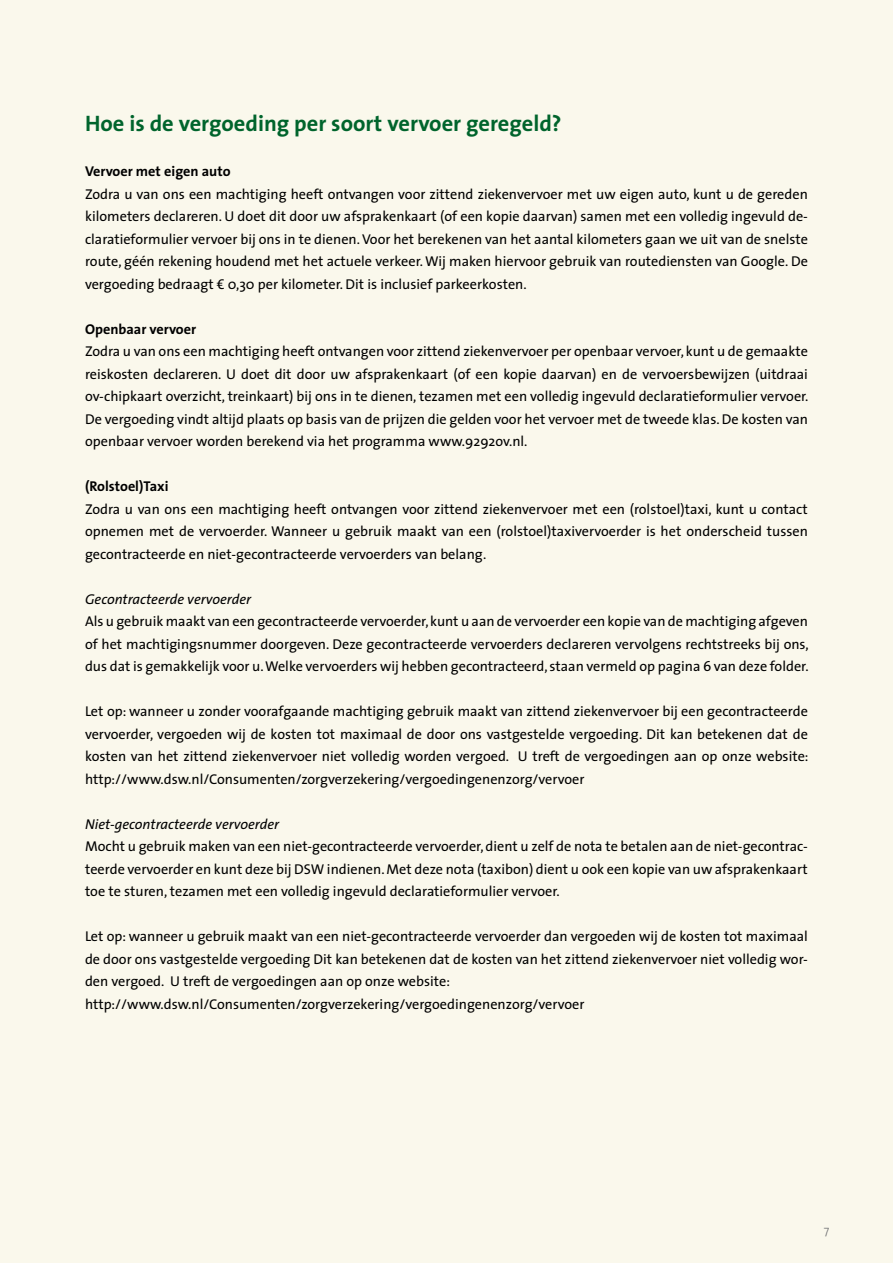
<style>
.page{position:relative;width:893px;height:1263px;background:#faf8ec}
.page>*{position:absolute;margin:0;border:0;box-sizing:border-box;transform-origin:0 0}
.t1{font:700 22.5px "The Sans";color:#00642c}
.t2{font:14.25px/22.5px "The Sans";color:#000;text-align:justify}
.t3{font:italic 14.25px "The Sans";color:#000}
.t4{font:700 14.25px "The Sans";color:#000}
.t5{font:300 12px "The Sans";color:#6d6e71}
</style>
<div class="page">
<h1 class="t1" style="left:85px;top:109px;width:478px">Hoe is de vergoeding per soort vervoer geregeld?</h1>
<p class="t4" style="left:85px;top:162px;width:147px">Vervoer met eigen auto</p>
<p class="t2" style="left:85px;top:183px;width:724px">Zodra u van ons een machtiging heeft ontvangen voor zittend ziekenvervoer met uw eigen auto, kunt u de gereden kilometers declareren. U doet dit door uw afsprakenkaart (of een kopie daarvan) samen met een volledig ingevuld de&shy;claratieformulier vervoer bij ons in te dienen. Voor het berekenen van het aantal kilometers gaan we uit van de snelste route, géén rekening houdend met het actuele verkeer. Wij maken hiervoor gebruik van routediensten van Google. De vergoeding bedraagt € 0,30 per kilometer. Dit is inclusief parkeerkosten.</p>
<p class="t4" style="left:85px;top:320px;width:113px">Openbaar vervoer</p>
<p class="t2" style="left:85px;top:340px;width:725px">Zodra u van ons een machtiging heeft ontvangen voor zittend ziekenvervoer per openbaar vervoer, kunt u de gemaakte reiskosten declareren. U doet dit door uw afsprakenkaart (of een kopie daarvan) en de vervoersbewijzen (uitdraai ov-chipkaart overzicht, treinkaart) bij ons in te dienen, tezamen met een volledig ingevuld declaratieformulier vervoer.<br>De vergoeding vindt altijd plaats op basis van de prijzen die gelden voor het vervoer met de tweede klas. De kosten van openbaar vervoer worden berekend via het programma www.9292ov.nl.</p>
<p class="t4" style="left:85px;top:477px;width:85px">(Rolstoel)Taxi</p>
<p class="t2" style="left:85px;top:498px;width:724px">Zodra u van ons een machtiging heeft ontvangen voor zittend ziekenvervoer met een (rolstoel)taxi, kunt u contact opnemen met de vervoerder. Wanneer u gebruik maakt van een (rolstoel)taxivervoerder is het onderscheid tussen gecontracteerde en niet-gecontracteerde vervoerders van belang.</p>
<p class="t3" style="left:85px;top:590px;width:168px">Gecontracteerde vervoerder</p>
<p class="t2" style="left:85px;top:610px;width:725px">Als u gebruik maakt van een gecontracteerde vervoerder, kunt u aan de vervoerder een kopie van de machtiging afgeven of het machtigingsnummer doorgeven. Deze gecontracteerde vervoerders declareren vervolgens rechtstreeks bij ons, dus dat is gemakkelijk voor u. Welke vervoerders wij hebben gecontracteerd, staan vermeld op pagina 6 van deze folder.</p>
<p class="t2" style="left:85px;top:700px;width:725px">Let op: wanneer u zonder voorafgaande machtiging gebruik maakt van zittend ziekenvervoer bij een gecontracteerde vervoerder, vergoeden wij de kosten tot maximaal de door ons vastgestelde vergoeding. Dit kan betekenen dat de kosten van het zittend ziekenvervoer niet volledig worden vergoed. U treft de vergoedingen aan op onze website: http://www.dsw.nl/Consumenten/zorgverzekering/vergoedingenenzorg/vervoer</p>
<p class="t3" style="left:85px;top:815px;width:196px">Niet-gecontracteerde vervoerder</p>
<p class="t2" style="left:85px;top:835px;width:724px">Mocht u gebruik maken van een niet-gecontracteerde vervoerder, dient u zelf de nota te betalen aan de niet-gecontrac&shy;teerde vervoerder en kunt deze bij DSW indienen. Met deze nota (taxibon) dient u ook een kopie van uw afsprakenkaart toe te sturen, tezamen met een volledig ingevuld declaratieformulier vervoer.</p>
<p class="t2" style="left:85px;top:925px;width:724px;text-align:left">Let op: wanneer u gebruik maakt van een niet-gecontracteerde vervoerder dan vergoeden wij de kosten tot maximaal de door ons vastgestelde vergoeding Dit kan betekenen dat de kosten van het zittend ziekenvervoer niet volledig wor&shy;den vergoed. U treft de vergoedingen aan op onze website: http://www.dsw.nl/Consumenten/zorgverzekering/vergoedingenenzorg/vervoer</p>
<p class="t5" style="left:824px;top:1222px;width:7px">7</p>
</div>
